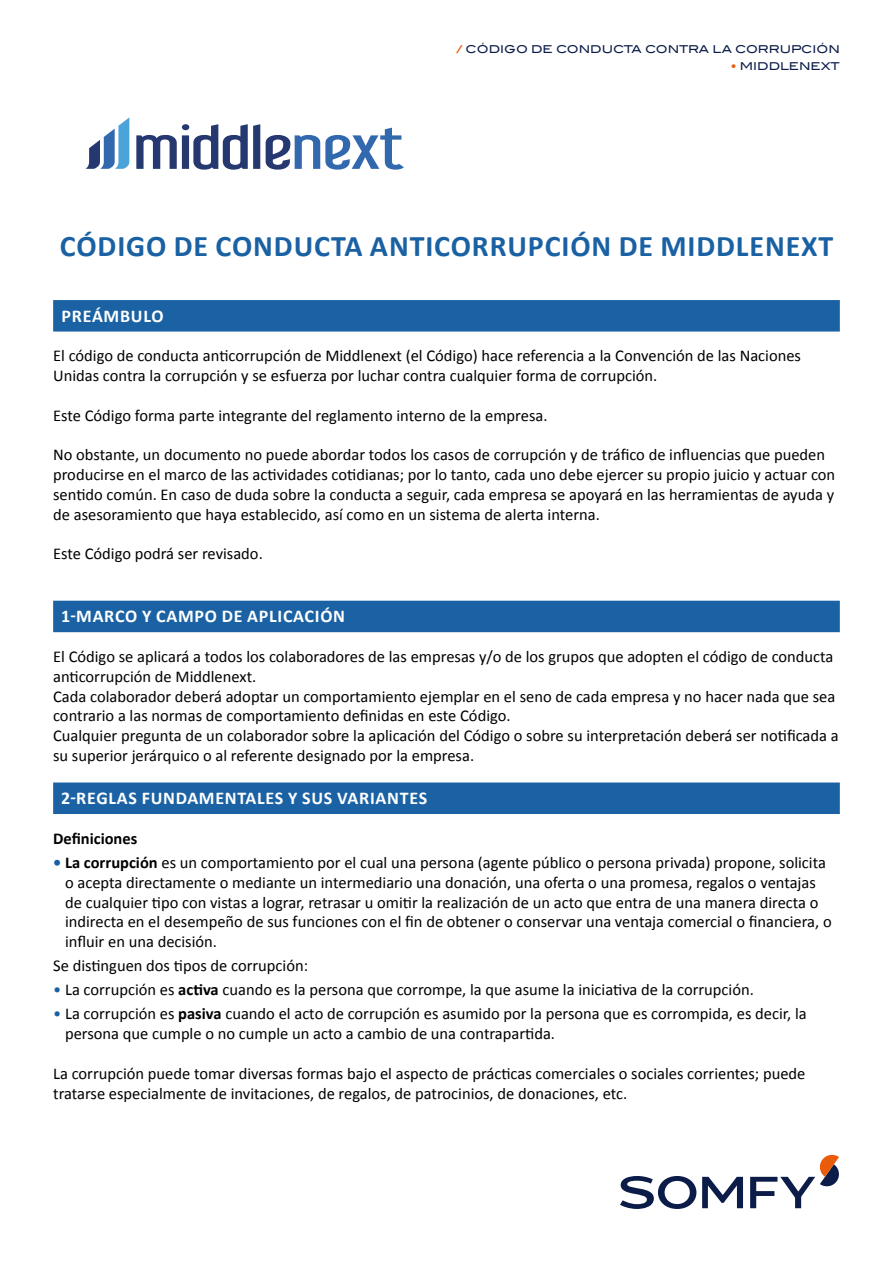
<style>
.page{position:relative;width:893px;height:1263px;background:#fff}
.page>*{position:absolute;margin:0;border:0;box-sizing:border-box;transform-origin:0 0}
.t1{font:700 30px "Calibri";letter-spacing:.03em;color:#1a61a3}
.t2{font:700 18px "Calibri";letter-spacing:.04em;color:#fff}
.t3{font:16.5px/19.8px "Calibri";color:#000}
.t4{font:700 16.5px "Calibri";color:#000}
.t5{font:500 10.8px "Blair ITC";color:#0c1c49}
.s1{font-family:"Blair Md ITCTT Medium";font-weight:400;color:#ea5b0b}
.s2{color:#ea5b0b}
.s3{font-weight:700;color:#1a61a3}
.s4{font-weight:700}
.s5{color:#1a61a3}
</style>
<div class="page">
<svg style="left:702px;top:1177px;width:41px;height:31px"></svg>
<svg style="left:620px;top:1176px;width:76px;height:33px"></svg>
<svg style="left:750px;top:1154px;width:89px;height:54px"></svg>
<svg style="left:136px;top:124px;width:124px;height:46px"></svg>
<svg style="left:266px;top:128px;width:138px;height:42px"></svg>
<svg style="left:86px;top:117px;width:43px;height:52px"></svg>
<div style="left:53px;top:300px;width:787px;height:32px;background:#1a62a4"></div>
<div style="left:53px;top:601px;width:787px;height:31px;background:#1a62a4"></div>
<div style="left:53px;top:782px;width:787px;height:32px;background:#1a62a4"></div>
<p class="t5" style="left:456px;top:43px;width:385px"><span class="s1">/</span> CÓDIGO DE CONDUCTA CONTRA LA CORRUPCIÓN</p>
<p class="t5" style="left:731px;top:59px;width:110px"><span class="s2">•</span> MIDDLENEXT</p>
<h1 class="t1" style="left:60px;top:227px;width:775px">CÓDIGO DE CONDUCTA ANTICORRUPCIÓN DE MIDDLENEXT</h1>
<p class="t2" style="left:62px;top:304px;width:103px">PREÁMBULO</p>
<p class="t3" style="left:53px;top:346px;width:749px">El código de conducta anticorrupción de Middlenext (el Código) hace referencia a la Convención de las Naciones<br>Unidas contra la corrupción y se esfuerza por luchar contra cualquier forma de corrupción.</p>
<p class="t3" style="left:53px;top:405px;width:496px">Este Código forma parte integrante del reglamento interno de la empresa.</p>
<p class="t3" style="left:53px;top:445px;width:784px">No obstante, un documento no puede abordar todos los casos de corrupción y de tráfico de influencias que pueden producirse en el marco de las actividades cotidianas; por lo tanto, cada uno debe ejercer su propio juicio y actuar con sentido común. En caso de duda sobre la conducta a seguir, cada empresa se apoyará en las herramientas de ayuda y de asesoramiento que haya establecido, así como en un sistema de alerta interna.</p>
<p class="t3" style="left:53px;top:544px;width:211px">Este Código podrá ser revisado.</p>
<p class="t2" style="left:61px;top:605px;width:285px">1-MARCO Y CAMPO DE APLICACIÓN</p>
<p class="t3" style="left:53px;top:647px;width:787px">El Código se aplicará a todos los colaboradores de las empresas y/o de los grupos que adopten el código de conducta anticorrupción de Middlenext.<br>Cada colaborador deberá adoptar un comportamiento ejemplar en el seno de cada empresa y no hacer nada que sea contrario a las normas de comportamiento definidas en este Código.<br>Cualquier pregunta de un colaborador sobre la aplicación del Código o sobre su interpretación deberá ser notificada a su superior jerárquico o al referente designado por la empresa.</p>
<p class="t2" style="left:61px;top:787px;width:367px">2-REGLAS FUNDAMENTALES Y SUS VARIANTES</p>
<p class="t4" style="left:53px;top:828px;width:86px">Definiciones</p>
<p class="t3" style="left:65px;top:853px;width:768px;text-indent:-12px"><span class="s3">•</span> <span class="s4">La corrupción</span> es un comportamiento por el cual una persona (agente público o persona privada) propone, solicita o acepta directamente o mediante un intermediario una donación, una oferta o una promesa, regalos o ventajas de cualquier tipo con vistas a lograr, retrasar u omitir la realización de un acto que entra de una manera directa o indirecta en el desempeño de sus funciones con el fin de obtener o conservar una ventaja comercial o financiera, o influir en una decisión.</p>
<p class="t3" style="left:53px;top:956px;width:256px">Se distinguen dos tipos de corrupción:</p>
<p class="t3" style="left:53px;top:980px;width:702px"><span class="s5">•</span> La corrupción es <span class="s4">activa</span> cuando es la persona que corrompe, la que asume la iniciativa de la corrupción.</p>
<p class="t3" style="left:65px;top:1004px;width:743px;text-indent:-12px"><span class="s5">•</span> La corrupción es <span class="s4">pasiva</span> cuando el acto de corrupción es asumido por la persona que es corrompida, es decir, la persona que cumple o no cumple un acto a cambio de una contrapartida.</p>
<p class="t3" style="left:53px;top:1063px;width:754px">La corrupción puede tomar diversas formas bajo el aspecto de prácticas comerciales o sociales corrientes; puede tratarse especialmente de invitaciones, de regalos, de patrocinios, de donaciones, etc.</p>
</div>
